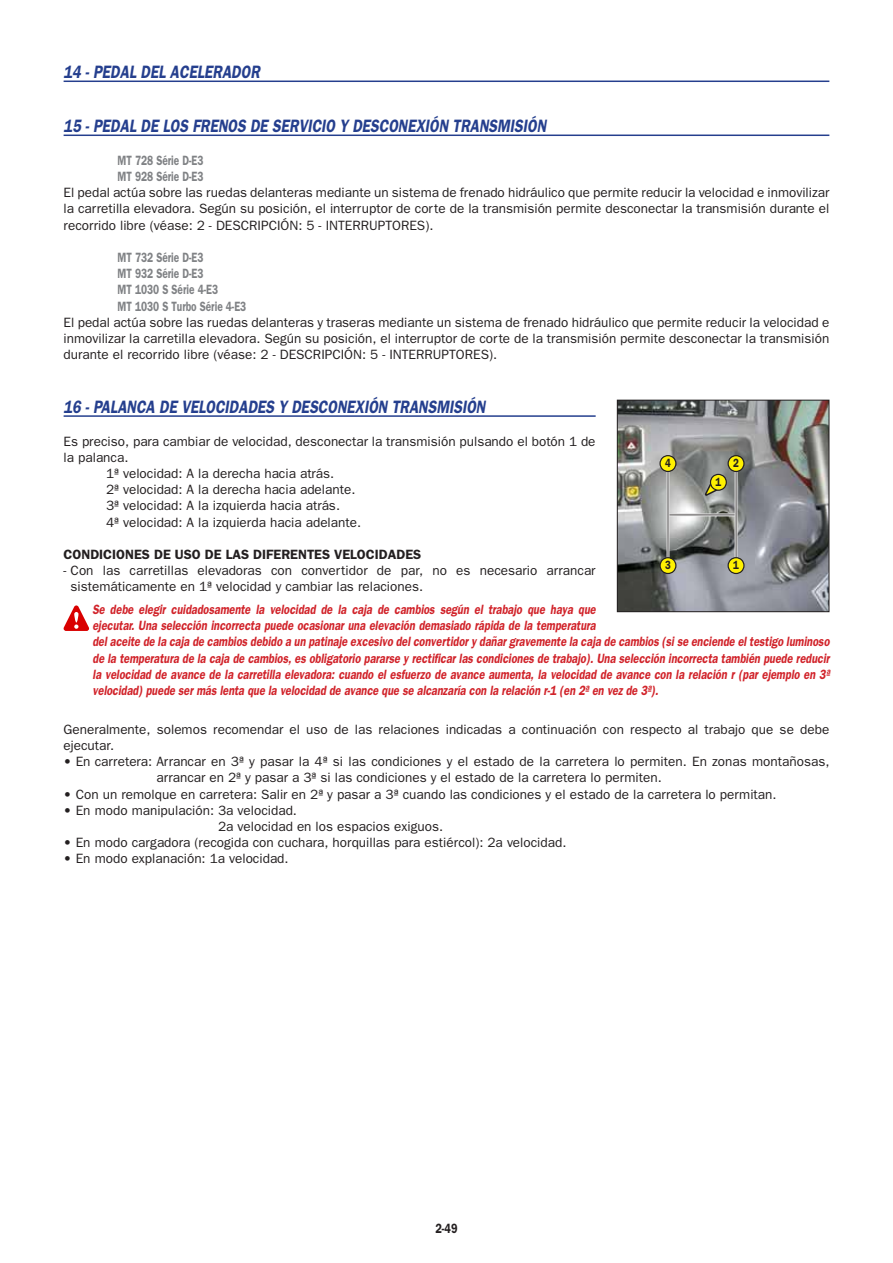
<style>
.page{position:relative;width:893px;height:1263px;background:#fff}
.page>*{position:absolute;margin:0;border:0;box-sizing:border-box;transform-origin:0 0}
.t1{font:italic 600 18px "Franklin Gothic";color:#253f8e;scale:.8 1}
.t2{font:13.5px/16.2px "Franklin Gothic";color:#231f20}
.t3{font:italic 600 13.5px/16.2px "Franklin Gothic";color:#d1232a;scale:.8 1}
.t4{font:600 13.5px/16.2px "Franklin Gothic";color:#808285;scale:.75 1}
.t5{font:600 13.5px "Franklin Gothic";color:#231f20}
.t6{font:600 13.5px "Franklin Gothic";color:#231f20;scale:.8 1}
.t7{font:600 12px "Franklin Gothic";color:#231f20;scale:.8 1}
</style>
<div class="page">
<hr style="left:64px;top:81px;width:765px;height:1px;background:#253f8e">
<hr style="left:64px;top:135px;width:765px;height:1px;background:#253f8e">
<hr style="left:64px;top:415px;width:531px;height:2px;background:#253f8e">
<svg style="left:64px;top:605px;width:25px;height:26px"></svg>
<svg style="left:74px;top:612px;width:4px;height:11px"></svg>
<svg style="left:616px;top:399px;width:213px;height:213px;background:#868889"></svg>
<hr style="left:668px;top:514px;width:67px;height:2px;background:#231f20">
<hr style="left:668px;top:514px;width:67px;height:1px;background:#fff">
<hr style="left:668px;top:516px;width:67px;height:1px;background:#fff">
<hr style="left:667px;top:464px;width:2px;height:102px;background:#231f20">
<hr style="left:668px;top:464px;width:1px;height:102px;background:#fff">
<hr style="left:666px;top:464px;width:1px;height:102px;background:#fff">
<svg style="left:659px;top:454px;width:18px;height:19px"></svg>
<hr style="left:735px;top:464px;width:2px;height:102px;background:#231f20">
<hr style="left:736px;top:464px;width:1px;height:102px;background:#fff">
<hr style="left:734px;top:464px;width:1px;height:102px;background:#fff">
<svg style="left:659px;top:556px;width:18px;height:19px"></svg>
<svg style="left:727px;top:556px;width:18px;height:19px"></svg>
<svg style="left:704px;top:454px;width:41px;height:43px;background:#969664"></svg>
<h1 class="t1" style="left:64px;top:66px;width:247px">14 - PEDAL DEL ACELERADOR</h1>
<h1 class="t1" style="left:64px;top:120px;width:604px">15 - PEDAL DE LOS FRENOS DE SERVICIO Y DESCONEXIÓN TRANSMISIÓN</h1>
<p class="t4" style="left:118px;top:153px;width:116px">MT 728 Série D-E3<br>MT 928 Série D-E3</p>
<p class="t2" style="left:64px;top:186px;width:767px;text-align:justify">El pedal actúa sobre las ruedas delanteras mediante un sistema de frenado hidráulico que permite reducir la velocidad e inmovilizar la carretilla elevadora. Según su posición, el interruptor de corte de la transmisión permite desconectar la transmisión durante el recorrido libre (véase: 2 - DESCRIPCIÓN: 5 - INTERRUPTORES).</p>
<p class="t4" style="left:118px;top:250px;width:173px">MT 732 Série D-E3<br>MT 932 Série D-E3<br>MT 1030 S Série 4-E3<br>MT 1030 S Turbo Série 4-E3</p>
<p class="t2" style="left:64px;top:315px;width:767px;text-align:justify">El pedal actúa sobre las ruedas delanteras y traseras mediante un sistema de frenado hidráulico que permite reducir la velocidad e inmovilizar la carretilla elevadora. Según su posición, el interruptor de corte de la transmisión permite desconectar la transmisión durante el recorrido libre (véase: 2 - DESCRIPCIÓN: 5 - INTERRUPTORES).</p>
<h1 class="t1" style="left:64px;top:401px;width:528px">16 - PALANCA DE VELOCIDADES Y DESCONEXIÓN TRANSMISIÓN</h1>
<p class="t2" style="left:64px;top:434px;width:533px">Es preciso, para cambiar de velocidad, desconectar la transmisión pulsando el botón 1 de</p>
<p class="t2" style="left:64px;top:450px;width:66px">la palanca.</p>
<p class="t2" style="left:106px;top:466px;width:230px">1ª velocidad: A la derecha hacia atrás.</p>
<p class="t2" style="left:106px;top:483px;width:251px">2ª velocidad: A la derecha hacia adelante.</p>
<p class="t2" style="left:106px;top:499px;width:235px">3ª velocidad: A la izquierda hacia atrás.</p>
<p class="t2" style="left:106px;top:515px;width:256px">4ª velocidad: A la izquierda hacia adelante.</p>
<p class="t5" style="left:64px;top:550px;width:359px">CONDICIONES DE USO DE LAS DIFERENTES VELOCIDADES</p>
<p class="t2" style="left:71px;top:564px;width:526px;text-indent:-7px">- Con las carretillas elevadoras con convertidor de par, no es necesario arrancar sistemáticamente en 1ª velocidad y cambiar las relaciones.</p>
<p class="t3" style="left:92px;top:602px;width:923px">Se debe elegir cuidadosamente la velocidad de la caja de cambios según el trabajo que haya que<br>ejecutar. Una selección incorrecta puede ocasionar una elevación demasiado rápida de la temperatura<br>del aceite de la caja de cambios debido a un patinaje excesivo del convertidor y dañar gravemente la caja de cambios (si se enciende el testigo luminoso de la temperatura de la caja de cambios, es obligatorio pararse y rectificar las condiciones de trabajo). Una selección incorrecta también puede reducir la velocidad de avance de la carretilla elevadora: cuando el esfuerzo de avance aumenta, la velocidad de avance con la relación r (par ejemplo en 3ª velocidad) puede ser más lenta que la velocidad de avance que se alcanzaría con la relación r-1 (en 2ª en vez de 3ª).</p>
<p class="t2" style="left:64px;top:722px;width:767px">Generalmente, solemos recomendar el uso de las relaciones indicadas a continuación con respecto al trabajo que se debe ejecutar.</p>
<p class="t2" style="left:156px;top:755px;width:674px;text-indent:-93px">• En carretera: Arrancar en 3ª y pasar la 4ª si las condiciones y el estado de la carretera lo permiten. En zonas montañosas, arrancar en 2ª y pasar a 3ª si las condiciones y el estado de la carretera lo permiten.</p>
<p class="t2" style="left:64px;top:787px;width:714px">• Con un remolque en carretera: Salir en 2ª y pasar a 3ª cuando las condiciones y el estado de la carretera lo permitan.</p>
<p class="t2" style="left:218px;top:803px;width:226px;text-indent:-154px">• En modo manipulación: 3a velocidad.<br>2a velocidad en los espacios exiguos.</p>
<p class="t2" style="left:64px;top:836px;width:504px">• En modo cargadora (recogida con cuchara, horquillas para estiércol): 2a velocidad.</p>
<p class="t2" style="left:64px;top:852px;width:226px">• En modo explanación: 1a velocidad.</p>
<p class="t7" style="left:665px;top:459px;width:9px">4</p>
<p class="t7" style="left:733px;top:459px;width:9px">2</p>
<p class="t7" style="left:715px;top:478px;width:9px">1</p>
<p class="t7" style="left:665px;top:561px;width:9px">3</p>
<p class="t7" style="left:733px;top:561px;width:9px">1</p>
<p class="t6" style="left:435px;top:1224px;width:29px">2-49</p>
</div>
